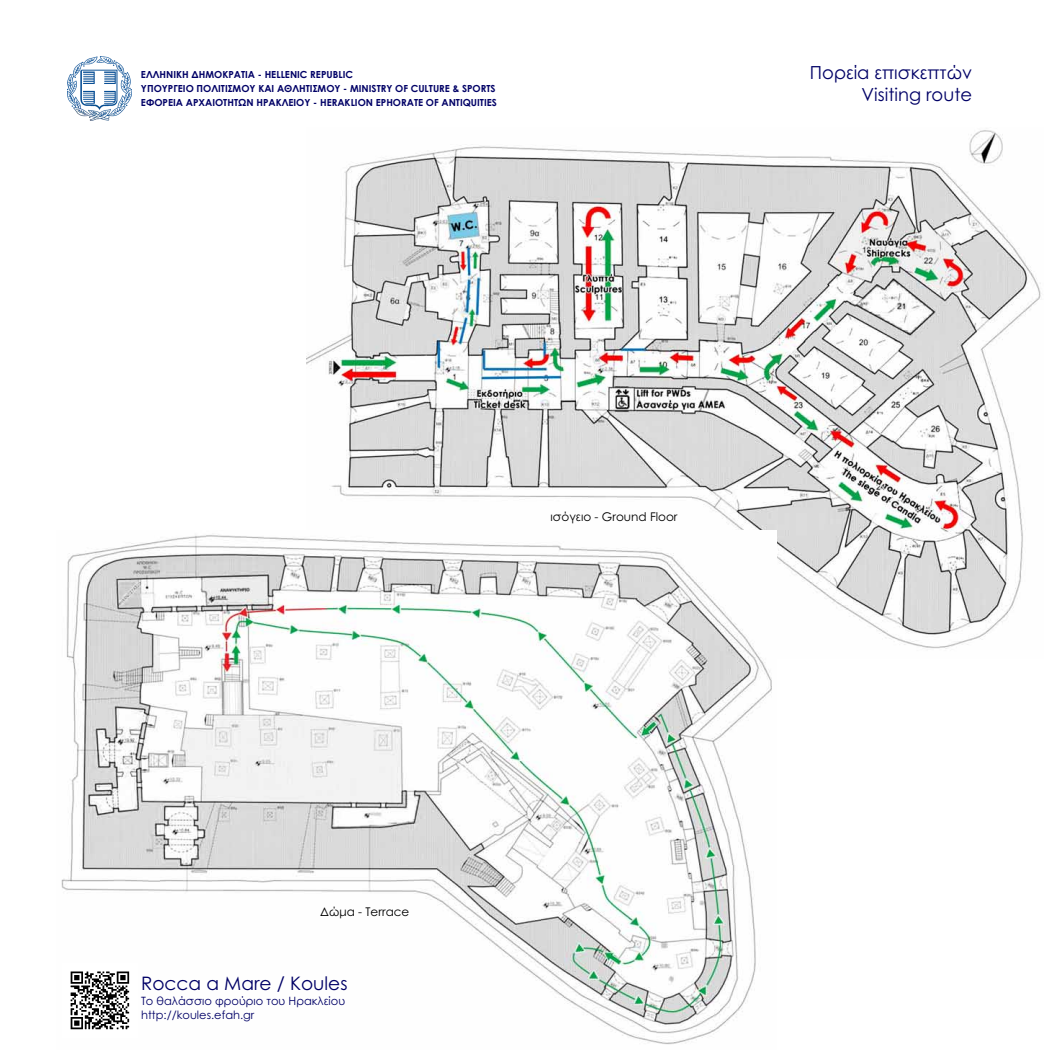
<style>
.page{position:relative;width:1063px;height:1063px;background:#fff}
.page>*{position:absolute;margin:0;border:0;box-sizing:border-box;transform-origin:0 0}
.t1{font:18.6px "Century Gothic";color:#006}
.t2{font:18px/21.5px "Century Gothic";color:#006;text-align:right}
.t3{font:12px "Century Gothic";color:#000}
.t4{font:11.4px/13.6px "Century Gothic";color:#006}
.t5{font:700 9.75px/14.2px "Century Gothic";color:#006}
</style>
<div class="page">
<img style="left:306px;top:130px;width:735px;height:519px">
<img style="left:61px;top:530px;width:715px;height:515px">
<img style="left:62px;top:963px;width:75px;height:75px">
<img style="left:68px;top:57px;width:64px;height:64px">
<p class="t5" style="left:141px;top:68px;width:357px">ΕΛΛΗΝΙΚΗ ΔΗΜΟΚΡΑΤΙΑ - HELLENIC REPUBLIC<br>ΥΠΟΥΡΓΕΙΟ ΠΟΛΙΤΙΣΜΟΥ ΚΑΙ ΑΘΛΗΤΙΣΜΟΥ - MINISTRY OF CULTURE &amp; SPORTS<br>ΕΦΟΡΕΙΑ ΑΡΧΑΙΟΤΗΤΩΝ ΗΡΑΚΛΕΙΟΥ - HERAKLION EPHORATE OF ANTIQUITIES</p>
<h2 class="t2" style="left:810px;top:64px;width:164px">Πορεία επισκεπτών<br>Visiting route</h2>
<p class="t3" style="left:550px;top:512px;width:129px">ισόγειο - Ground Floor</p>
<p class="t3" style="left:320px;top:907px;width:91px">Δώμα - Terrace</p>
<h1 class="t1" style="left:141px;top:976px;width:208px">Rocca a Mare / Koules</h1>
<p class="t4" style="left:141px;top:996px;width:206px">Το θαλάσσιο φρούριο του Ηρακλείου http://koules.efah.gr</p>
</div>
